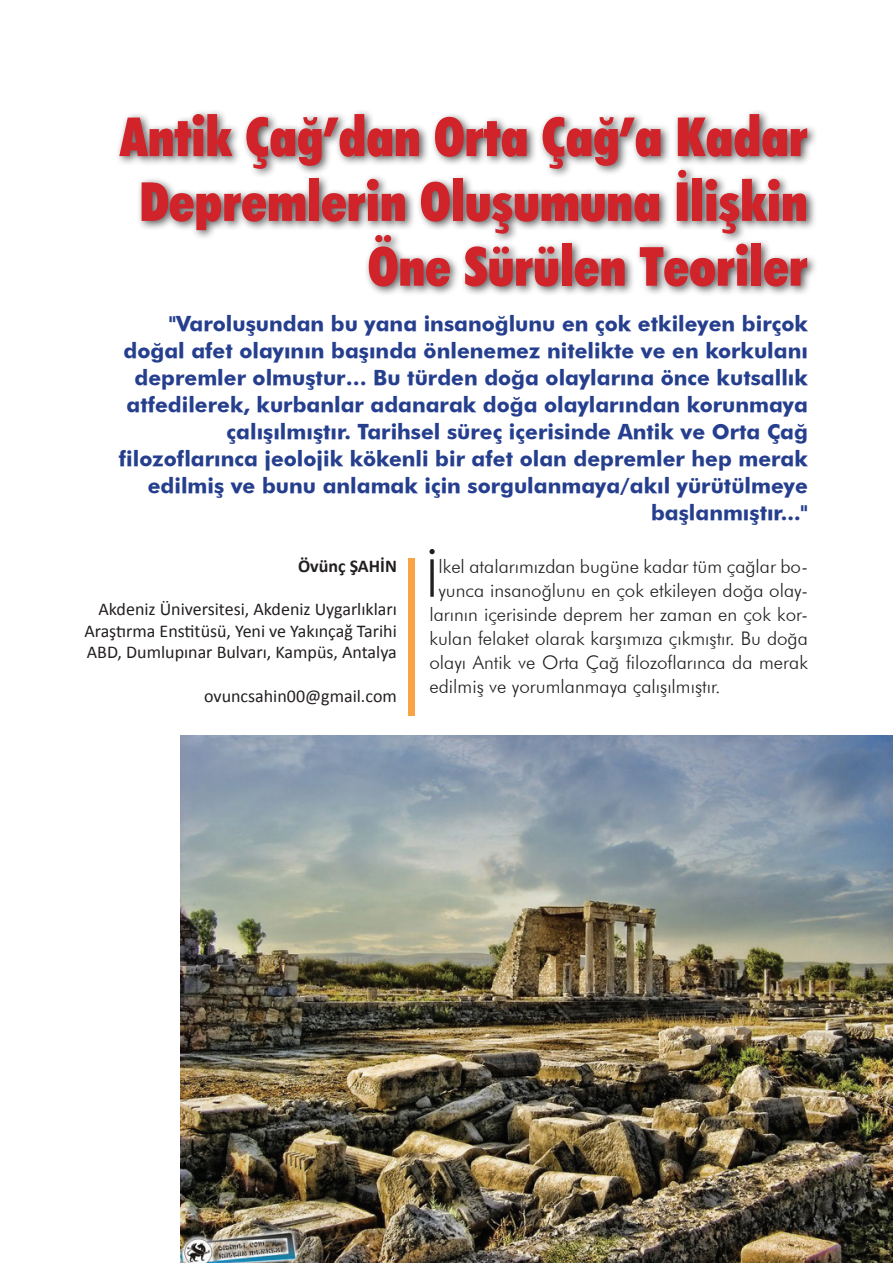
<style>
.page{position:relative;width:893px;height:1263px;background:#fff}
.page>*{position:absolute;margin:0;border:0;box-sizing:border-box;transform-origin:0 0}
.t1{font:900 condensed 54px/64.8px "Futura BT";color:#d1232a;text-align:right}
.t2{font:300 52.35px "Futura BT";color:#231f20}
.t3{font:21px/27px "Futura Md BT Bold";color:#253f8e;text-align:right}
.t4{font:300 18.75px "Futura BT";color:#231f20}
.t5{font:18px/21.6px "Calibri";color:#231f20;text-align:justify}
.t6{font:700 18px "Calibri";color:#231f20}
</style>
<div class="page">
<div style="left:409px;top:558px;width:6px;height:158px;background:#f9a344"></div>
<div style="left:115px;top:109px;width:703px;height:188px;background:#231f20;opacity:.75"></div>
<img style="left:181px;top:736px;width:712px;height:527px">
<h1 class="t1" style="left:120px;top:104px;width:689px">Antik Çağ’dan Orta Çağ’a Kadar<br>Depremlerin Oluşumuna İlişkin<br>Öne Sürülen Teoriler</h1>
<p class="t3" style="left:119px;top:310px;width:690px">"Varoluşundan bu yana insanoğlunu en çok etkileyen birçok doğal afet olayının başında önlenemez nitelikte ve en korkulanı depremler olmuştur… Bu türden doğa olaylarına önce kutsallık atfedilerek, kurbanlar adanarak doğa olaylarından korunmaya çalışılmıştır. Tarihsel süreç içerisinde Antik ve Orta Çağ filozoflarınca jeolojik kökenli bir afet olan depremler hep merak edilmiş ve bunu anlamak için sorgulanmaya/akıl yürütülmeye başlanmıştır..."</p>
<p class="t6" style="left:298px;top:554px;width:100px">Övünç ŞAHİN</p>
<p class="t5" style="left:84px;top:598px;width:314px;text-indent:14px">Akdeniz Üniversitesi, Akdeniz Uygarlıkları Araştırma Enstitüsü, Yeni ve Yakınçağ Tarihi ABD, Dumlupınar Bulvarı, Kampüs, Antalya</p>
<p class="t5" style="left:204px;top:684px;width:194px">ovuncsahin00@gmail.com</p>
<h2 class="t2" style="left:426px;top:546px;width:14px">İ</h2>
<p class="t4" style="left:438px;top:555px;width:371px">lkel atalarımızdan bugüne kadar tüm çağlar bo-</p>
<p class="t4" style="left:438px;top:579px;width:371px">yunca insanoğlunu en çok etkileyen doğa olay-</p>
<p class="t4" style="left:429px;top:603px;width:380px">larının içerisinde deprem her zaman en çok kor-</p>
<p class="t4" style="left:429px;top:627px;width:380px">kulan felaket olarak karşımıza çıkmıştır. Bu doğa</p>
<p class="t4" style="left:429px;top:651px;width:380px">olayı Antik ve Orta Çağ filozoflarınca da merak</p>
<p class="t4" style="left:429px;top:675px;width:293px">edilmiş ve yorumlanmaya çalışılmıştır.</p>
</div>
